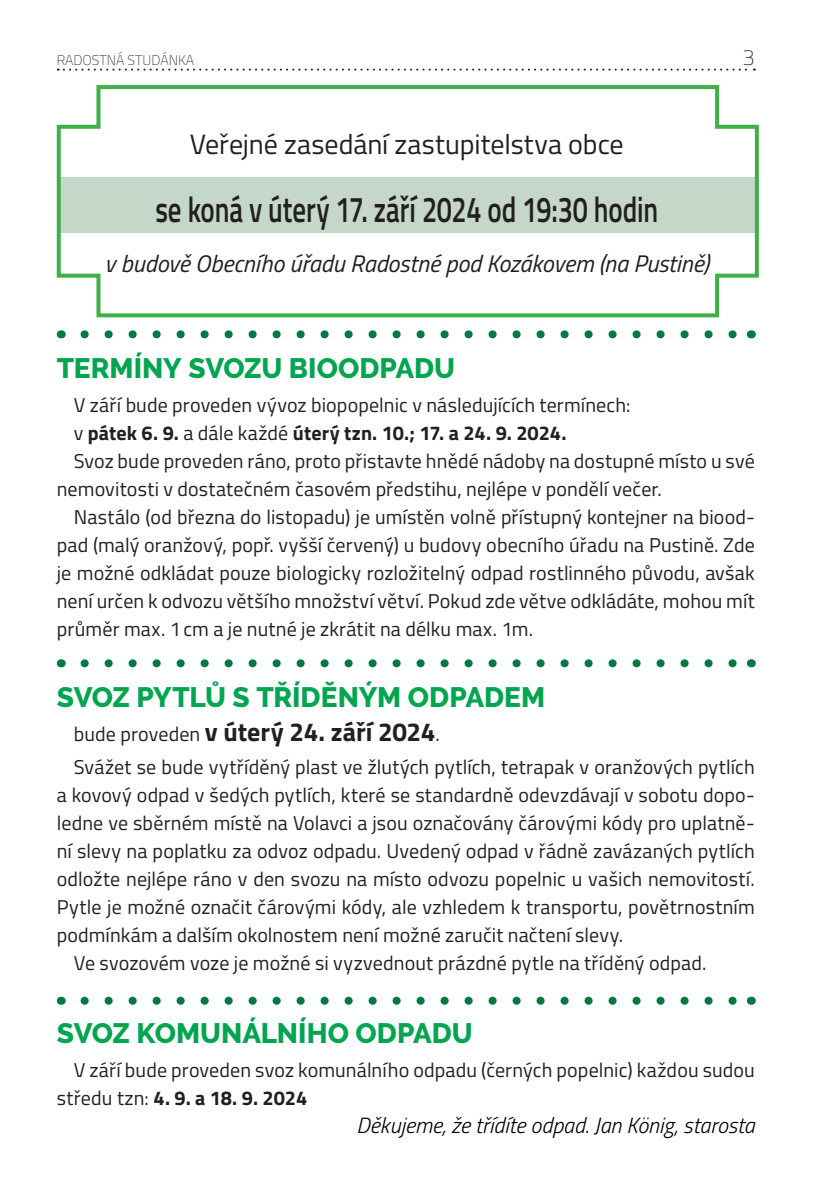
<style>
.page{position:relative;width:840px;height:1191px;background:#fff}
.page>*{position:absolute;margin:0;border:0;box-sizing:border-box;transform-origin:0 0}
.zaklad{font:600 36px "Titillium Web";letter-spacing:-.005em;color:#231f20;scale:.75 1}
.titulek{font:800 28px "Raleway";letter-spacing:-.005em;color:#00a54f}
.zaklad-2{font:28px "Titillium Web";color:#231f20}
.zaklad-3{font:700 26px "Titillium Web";color:#231f20}
.zaklad-4{font:italic 24px "Titillium Web";color:#231f20}
.podpis{font:italic 300 22px "Titillium Web";color:#000}
.t1{font:200 22px "Titillium Web";color:#231f20}
.zaklad-5{font:20px/28px "Titillium Web";letter-spacing:.005em;color:#231f20;text-align:justify}
.zaklad-6{font:700 20px "Titillium Web";letter-spacing:.005em;color:#231f20}
.t2{font:200 14px "Titillium Web";color:#231f20}
.s1{font-weight:400}
.s2{font-weight:400;font-size:20px}
.s3{font-weight:700}
</style>
<div class="page">
<svg style="left:58px;top:69px;width:696px;height:2px"></svg>
<svg style="left:84px;top:659px;width:653px;height:8px"></svg>
<svg style="left:84px;top:330px;width:653px;height:8px"></svg>
<svg style="left:84px;top:996px;width:653px;height:8px"></svg>
<svg style="left:56px;top:85px;width:703px;height:233px"></svg>
<p class="t2" style="left:57px;top:50px;width:139px">RADOSTNÁ STUDÁNKA</p>
<p class="t1" style="left:742px;top:41px;width:14px">3</p>
<p class="zaklad-2" style="left:190px;top:124px;width:435px">Veřejné zasedání zastupitelstva obce</p>
<p class="zaklad" style="left:155px;top:182px;width:671px">se koná v úterý 17. září 2024 od 19:30 hodin</p>
<p class="zaklad-4" style="left:105px;top:246px;width:605px">v budově Obecního úřadu Radostné pod Kozákovem (na Pustině)</p>
<p class="titulek" style="left:57px;top:352px;width:399px">TERMÍNY SVOZU BIOODPADU</p>
<p class="zaklad-5" style="left:74px;top:390px;width:558px">V září bude proveden vývoz biopopelnic v následujících termínech:</p>
<p class="zaklad-6" style="left:74px;top:417px;width:494px"><span class="s1">v</span> pátek 6. 9. <span class="s1">a dále každé</span> úterý tzn. 10.; 17. a 24. 9. 2024.</p>
<p class="zaklad-5" style="left:57px;top:446px;width:699px;text-indent:17px">Svoz bude proveden ráno, proto přistavte hnědé nádoby na dostupné místo u své nemovitosti v dostatečném časovém předstihu, nejlépe v pondělí večer.</p>
<p class="zaklad-5" style="left:57px;top:502px;width:699px;text-indent:17px">Nastálo (od března do listopadu) je umístěn volně přístupný kontejner na biood&shy;pad (malý oranžový, popř. vyšší červený) u budovy obecního úřadu na Pustině. Zde je možné odkládat pouze biologicky rozložitelný odpad rostlinného původu, avšak není určen k odvozu většího množství větví. Pokud zde větve odkládáte, mohou mít průměr max. 1cm a je nutné je zkrátit na délku max. 1m.</p>
<p class="titulek" style="left:57px;top:681px;width:490px">SVOZ PYTLŮ S TŘÍDĚNÝM ODPADEM</p>
<p class="zaklad-3" style="left:74px;top:711px;width:367px"><span class="s2">bude proveden</span> v úterý 24. září 2024<span class="s2">.</span></p>
<p class="zaklad-5" style="left:57px;top:752px;width:699px;text-indent:17px">Svážet se bude vytříděný plast ve žlutých pytlích, tetrapak v oranžových pytlích a kovový odpad v šedých pytlích, které se standardně odevzdávají v sobotu dopo&shy;ledne ve sběrném místě na Volavci a jsou označovány čárovými kódy pro uplatně&shy;ní slevy na poplatku za odvoz odpadu. Uvedený odpad v řádně zavázaných pytlích odložte nejlépe ráno v den svozu na místo odvozu popelnic u vašich nemovitostí.<br>Pytle je možné označit čárovými kódy, ale vzhledem k transportu, povětrnostním podmínkám a dalším okolnostem není možné zaručit načtení slevy.</p>
<p class="zaklad-5" style="left:74px;top:948px;width:633px">Ve svozovém voze je možné si vyzvednout prázdné pytle na tříděný odpad.</p>
<p class="titulek" style="left:57px;top:1017px;width:417px">SVOZ KOMUNÁLNÍHO ODPADU</p>
<p class="zaklad-5" style="left:57px;top:1054px;width:699px;text-indent:17px">V září bude proveden svoz komunálního odpadu (černých popelnic) každou sudou středu tzn: <span class="s3">4. 9. a 18. 9. 2024</span></p>
<p class="podpis" style="left:356px;top:1109px;width:399px">Děkujeme, že třídíte odpad. Jan König, starosta</p>
</div>
